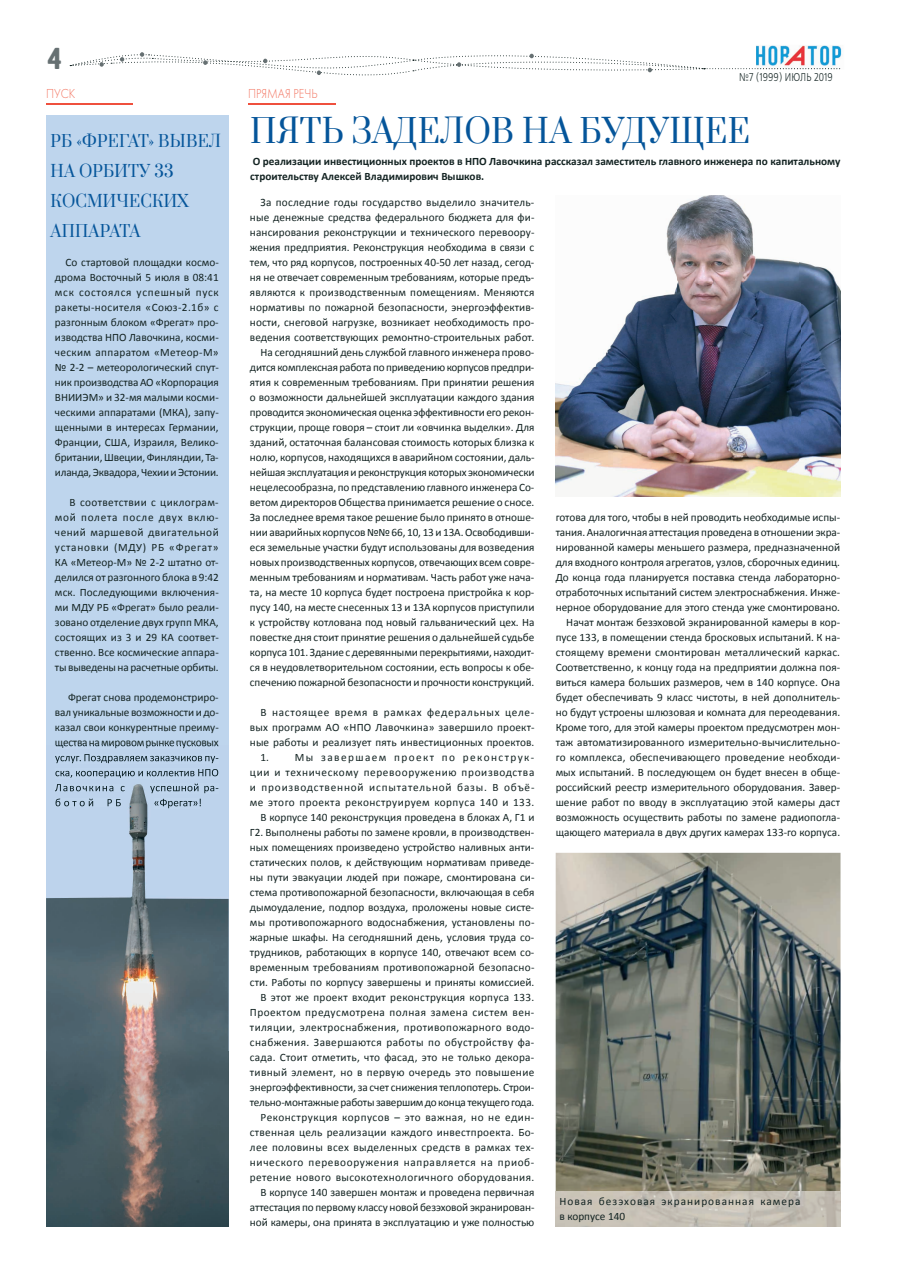
<style>
.page{position:relative;width:904px;height:1273px;background:#fff}
.page>*{position:absolute;margin:0;border:0;box-sizing:border-box;transform-origin:0 0}
.t1{font:32.5px "Prata";letter-spacing:.01em;color:#05559a;scale:.95 1}
.t2{font:30.12px "Hermes CTT";color:#667072;scale:1.05 1}
.t3{font:16.25px/30px "Prata";letter-spacing:.01em;color:#05559a;scale:.95 1}
.t4{font:13.5px "Futura Light C";color:#f37460;scale:.89 1}
.t5{font:11.25px/15px "Calibri";color:#132322;text-align:justify}
.t6{font:700 11.25px/15px "Calibri";color:#132322}
.t7{font:11.25px/15px "Calibri";letter-spacing:.09em;color:#132322}
.t8{font:11.25px "Free Set C";letter-spacing:.01em;color:#132322;scale:.8 1}
</style>
<div class="page">
<img style="left:555px;top:852px;width:285px;height:339px">
<img style="left:756px;top:45px;width:86px;height:24px">
<svg style="left:70px;top:47px;width:770px;height:29px"></svg>
<img style="left:248px;top:103px;width:87px;height:1px">
<img style="left:46px;top:103px;width:87px;height:1px">
<img style="left:555px;top:195px;width:285px;height:301px">
<div style="left:46px;top:115px;width:183px;height:1111px;background:#bed5ed"></div>
<img style="left:46px;top:745px;width:183px;height:481px">
<img style="left:56px;top:745px;width:163px;height:3px">
<img style="left:55px;top:754px;width:163px;height:9px">
<img style="left:55px;top:768px;width:164px;height:10px">
<img style="left:55px;top:784px;width:70px;height:7px">
<img style="left:150px;top:783px;width:68px;height:10px">
<img style="left:56px;top:798px;width:65px;height:8px">
<img style="left:154px;top:798px;width:47px;height:10px">
<img style="left:555px;top:1191px;width:285px;height:35px">
<h2 class="t2" style="left:47px;top:42px;width:15px">4</h2>
<p class="t8" style="left:739px;top:71px;width:118px">№7 (1999) ИЮЛЬ 2019</p>
<h1 class="t1" style="left:250px;top:103px;width:527px">ПЯТЬ ЗАДЕЛОВ НА БУДУЩЕЕ</h1>
<p class="t4" style="left:46px;top:87px;width:34px">ПУСК</p>
<p class="t4" style="left:248px;top:87px;width:80px">ПРЯМАЯ РЕЧЬ</p>
<h3 class="t3" style="left:50px;top:125px;width:181px">РБ «ФРЕГАТ» ВЫВЕЛ<br>НА ОРБИТУ 33<br>КОСМИЧЕСКИХ<br>АППАРАТА</h3>
<p class="t6" style="left:250px;top:154px;width:591px">О реализации инвестиционных проектов в НПО Лавочкина рассказал заместитель главного инженера по капитальному строительству Алексей Владимирович Вышков.</p>
<p class="t5" style="left:250px;top:194px;width:286px;text-align:right">За последние годы государство выделило значитель&shy;ные денежные средства федерального бюджета для фи&shy;нансирования реконструкции и технического перевоору&shy;жения предприятия. Реконструкция необходима в связи с тем, что ряд корпусов, построенных 40-50 лет назад, сегод&shy;ня не отвечает современным требованиям, которые предъ&shy;являются к производственным помещениям. Меняются нормативы по пожарной безопасности, энергоэффектив&shy;ности, снеговой нагрузке, возникает необходимость про&shy;ведения соответствующих ремонтно-строительных работ.<br>На сегодняшний день службой главного инженера прово&shy;дится комплексная работа по приведению корпусов предпри&shy;ятия к современным требованиям. При принятии решения о возможности дальнейшей эксплуатации каждого здания проводится экономическая оценка эффективности его рекон&shy;струкции, проще говоря – стоит ли «овчинка выделки». Для зданий, остаточная балансовая стоимость которых близка к нолю, корпусов, находящихся в аварийном состоянии, даль&shy;нейшая эксплуатация и реконструкция которых экономически нецелесообразна, по представлению главного инженера Со&shy;ветом директоров Общества принимается решение о сносе.<br>За последнее время такое решение было принято в отноше&shy;нии аварийных корпусов №№ 66, 10, 13 и 13А. Освободивши&shy;еся земельные участки будут использованы для возведения новых производственных корпусов, отвечающих всем совре&shy;менным требованиям и нормативам. Часть работ уже нача&shy;та, на месте 10 корпуса будет построена пристройка к кор&shy;пусу 140, на месте снесенных 13 и 13А корпусов приступили к устройству котлована под новый гальванический цех. На повестке дня стоит принятие решения о дальнейшей судьбе корпуса 101. Здание с деревянными перекрытиями, находит&shy;ся в неудовлетворительном состоянии, есть вопросы к обе&shy;спечению пожарной безопасности и прочности конструкций.</p>
<p class="t5" style="left:250px;top:704px;width:286px;text-indent:11px">В настоящее время в рамках федеральных целе&shy;вых программ АО «НПО Лавочкина» завершило проект&shy;ные работы и реализует пять инвестиционных проектов.</p>
<p class="t5" style="left:250px;top:749px;width:286px;text-align:right">1. Мы завершаем проект по реконструк&shy;ции и техническому перевооружению производства и производственной испытательной базы. В объё&shy;ме этого проекта реконструируем корпуса 140 и 133.<br>В корпусе 140 реконструкция проведена в блоках А, Г1 и Г2. Выполнены работы по замене кровли, в производствен&shy;ных помещениях произведено устройство наливных анти&shy;статических полов, к действующим нормативам приведе&shy;ны пути эвакуации людей при пожаре, смонтирована си&shy;стема противопожарной безопасности, включающая в себя дымоудаление, подпор воздуха, проложены новые систе&shy;мы противопожарного водоснабжения, установлены по&shy;жарные шкафы. На сегодняшний день, условия труда со&shy;трудников, работающих в корпусе 140, отвечают всем со&shy;временным требованиям противопожарной безопасно&shy;сти. Работы по корпусу завершены и приняты комиссией.<br>В этот же проект входит реконструкция корпуса 133.<br>Проектом предусмотрена полная замена систем вен&shy;тиляции, электроснабжения, противопожарного водо&shy;снабжения. Завершаются работы по обустройству фа&shy;сада. Стоит отметить, что фасад, это не только декора&shy;тивный элемент, но в первую очередь это повышение энергоэффективности, за счет снижения теплопотерь. Строи&shy;тельно-монтажные работы завершим до конца текущего года.<br>Реконструкция корпусов – это важная, но не един&shy;ственная цель реализации каждого инвестпроекта. Бо&shy;лее половины всех выделенных средств в рамках тех&shy;нического перевооружения направляется на приоб&shy;ретение нового высокотехнологичного оборудования.<br>В корпусе 140 завершен монтаж и проведена первичная аттестация по первому классу новой безэховой экранирован&shy;ной камеры, она принята в эксплуатацию и уже полностью</p>
<p class="t5" style="left:55px;top:254px;width:165px;text-indent:11px">Со стартовой площадки космо&shy;дрома Восточный 5 июля в 08:41 мск состоялся успешный пуск ракеты-носителя «Союз-2.1б» с разгонным блоком «Фрегат» про&shy;изводства НПО Лавочкина, косми&shy;ческим аппаратом «Метеор-М» № 2-2 – метеорологический спут&shy;ник производства АО «Корпорация ВНИИЭМ» и 32-мя малыми косми&shy;ческими аппаратами (МКА), запу&shy;щенными в интересах Германии, Франции, США, Израиля, Велико&shy;британии, Швеции, Финляндии, Та&shy;иланда, Эквадора, Чехии и Эстонии.</p>
<p class="t5" style="left:55px;top:494px;width:165px;text-indent:15px">В соответствии с циклограм&shy;мой полета после двух вклю&shy;чений маршевой двигательной установки (МДУ) РБ «Фрегат» КА «Метеор-М» № 2-2 штатно от&shy;делился от разгонного блока в 9:42 мск. Последующими включения&shy;ми МДУ РБ «Фрегат» было реали&shy;зовано отделение двух групп МКА, состоящих из 3 и 29 КА соответ&shy;ственно. Все космические аппара&shy;ты выведены на расчетные орбиты.</p>
<p class="t5" style="left:55px;top:689px;width:165px;text-indent:13px">Фрегат снова продемонстриро&shy;вал уникальные возможности и до&shy;казал свои конкурентные преиму&shy;щества на мировом рынке пусковых</p>
<p class="t5" style="left:555px;top:509px;width:286px;text-align:right">готова для того, чтобы в ней проводить необходимые испы&shy;тания. Аналогичная аттестация проведена в отношении экра&shy;нированной камеры меньшего размера, предназначенной для входного контроля агрегатов, узлов, сборочных единиц.<br>До конца года планируется поставка стенда лабораторно&shy;отработочных испытаний систем электроснабжения. Инже&shy;нерное оборудование для этого стенда уже смонтировано.<br>Начат монтаж безэховой экранированной камеры в кор&shy;пусе 133, в помещении стенда бросковых испытаний. К на&shy;стоящему времени смонтирован металлический каркас.<br>Соответственно, к концу года на предприятии должна поя&shy;виться камера больших размеров, чем в 140 корпусе. Она будет обеспечивать 9 класс чистоты, в ней дополнитель&shy;но будут устроены шлюзовая и комната для переодевания.<br>Кроме того, для этой камеры проектом предусмотрен мон&shy;таж автоматизированного измерительно-вычислительно&shy;го комплекса, обеспечивающего проведение необходи&shy;мых испытаний. В последующем он будет внесен в обще&shy;российский реестр измерительного оборудования. Завер&shy;шение работ по вводу в эксплуатацию этой камеры даст возможность осуществить работы по замене радиопогла&shy;щающего материала в двух других камерах 133-го корпуса.</p>
<p class="t7" style="left:559px;top:1193px;width:242px">Новая безэховая экранированная камера в корпусе 140</p>
</div>
